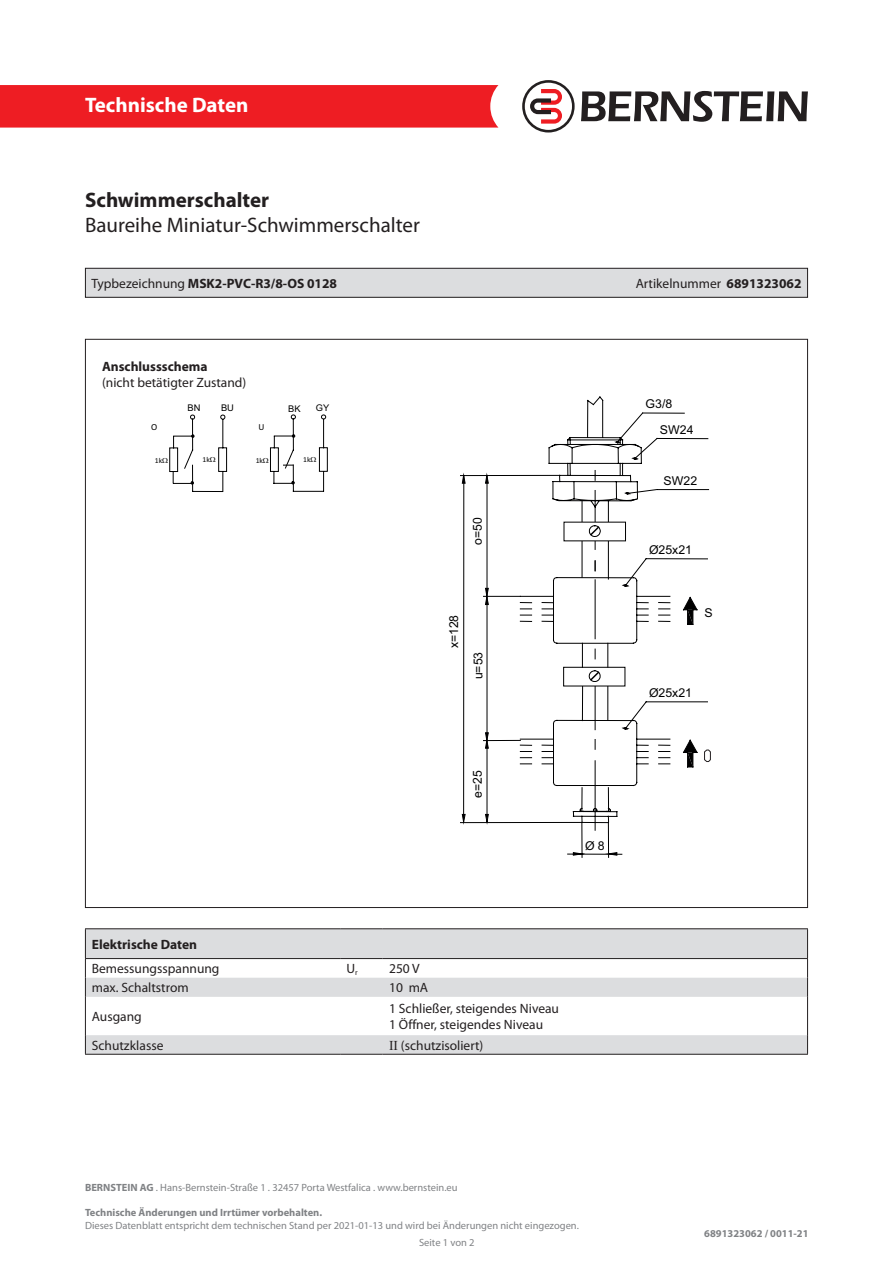
<style>
.page{position:relative;width:893px;height:1263px;background:#fff}
.page>*{position:absolute;margin:0;border:0;box-sizing:border-box;transform-origin:0 0}
.t1{font:21px "Myriad Pro";color:#231f20}
.t2{font:700 21px "Myriad Pro";color:#231f20}
.t3{font:700 21px "Myriad Pro";color:#fff}
.t4{font:13.5px/16.2px "Myriad Pro";color:#231f20}
.t5{font:700 13.5px "Myriad Pro";color:#231f20}
.t6{font:12.3px "Arial";letter-spacing:-.005em;color:#000001}
.t7{font:12.15px "Arial";letter-spacing:-.005em;color:#000001}
.t8{font:10.5px "Myriad Pro";color:#808285}
.t9{font:700 10.5px "Myriad Pro";color:#808285}
.t10{font:9.15px "Arial";letter-spacing:-.005em;color:#000001}
.t11{font:9.15px "Calibri";color:#000001}
.t12{font:7.5px "Calibri";color:#000001}
.s1{font-weight:400}
.s2{font-weight:700}
.s3{font-family:"Times New Roman"}
</style>
<div class="page">
<div style="left:0;top:85px;width:498px;height:43px;background:#ee1d23"></div>
<svg style="left:581px;top:91px;width:227px;height:31px"></svg>
<svg style="left:522px;top:80px;width:53px;height:53px"></svg>
<hr style="left:460px;top:822px;width:122px;height:1px;background:#000001">
<hr style="left:460px;top:475px;width:100px;height:1px;background:#000001">
<hr style="left:463px;top:475px;width:1px;height:341px;background:#000001">
<svg style="left:462px;top:474px;width:3px;height:9px"></svg>
<svg style="left:462px;top:814px;width:3px;height:9px"></svg>
<svg style="left:483px;top:595px;width:139px;height:262px"></svg>
<svg style="left:485px;top:397px;width:226px;height:433px"></svg>
<div style="left:85px;top:268px;width:722px;height:29px;background:#dcdddf"></div>
<div style="left:85px;top:268px;width:723px;height:30px;border:1px solid #231f20"></div>
<div style="left:86px;top:1035px;width:721px;height:19px;background:#dcdddf"></div>
<hr style="left:807px;top:997px;width:1px;height:38px;background:#231f20">
<hr style="left:85px;top:928px;width:255px;height:1px;background:#231f20">
<hr style="left:340px;top:928px;width:43px;height:1px;background:#231f20">
<hr style="left:383px;top:928px;width:425px;height:1px;background:#231f20">
<svg style="left:85px;top:929px;width:723px;height:68px"></svg>
<hr style="left:85px;top:958px;width:255px;height:1px;background:#231f20">
<hr style="left:340px;top:958px;width:43px;height:1px;background:#231f20">
<hr style="left:383px;top:958px;width:425px;height:1px;background:#231f20">
<svg style="left:85px;top:1035px;width:1px;height:19px"></svg>
<svg style="left:807px;top:1035px;width:1px;height:19px"></svg>
<hr style="left:85px;top:1054px;width:255px;height:1px;background:#231f20">
<hr style="left:340px;top:1054px;width:43px;height:1px;background:#231f20">
<hr style="left:383px;top:1054px;width:425px;height:1px;background:#231f20">
<hr style="left:85px;top:997px;width:1px;height:38px;background:#231f20">
<svg style="left:169px;top:415px;width:159px;height:77px"></svg>
<h1 class="t3" style="left:85px;top:91px;width:165px">Technische Daten</h1>
<p class="t2" style="left:85px;top:186px;width:186px">Schwimmerschalter</p>
<p class="t1" style="left:85px;top:212px;width:336px">Baureihe Miniatur-Schwimmerschalter</p>
<p class="t5" style="left:91px;top:274px;width:247px"><span class="s1">Typbezeichnung</span> MSK2-PVC-R3/8-OS 0128</p>
<p class="t4" style="left:636px;top:275px;width:167px">Artikelnummer <span class="s2">6891323062</span></p>
<p class="t4" style="left:102px;top:358px;width:146px"><span class="s2">Anschlussschema<br></span>(nicht betätigter Zustand)</p>
<p class="t10" style="left:188px;top:402px;width:14px">BN</p>
<p class="t10" style="left:221px;top:402px;width:14px">BU</p>
<p class="t10" style="left:288px;top:402px;width:14px">BK</p>
<p class="t11" style="left:151px;top:420px;width:8px">O</p>
<p class="t11" style="left:259px;top:420px;width:7px">U</p>
<p class="t10" style="left:316px;top:402px;width:15px">GY</p>
<p class="t12" style="left:155px;top:455px;width:9px">1k</p>
<p class="t12" style="left:203px;top:454px;width:9px">1k</p>
<p class="t12" style="left:256px;top:455px;width:9px">1k</p>
<p class="t12" style="left:303px;top:454px;width:9px">1k</p>
<p class="t6" style="left:469px;top:545px;width:29px;rotate:-90deg">o=50</p>
<p class="t6" style="left:445px;top:648px;width:35px;rotate:-90deg">x=128</p>
<p class="t6" style="left:470px;top:679px;width:29px;rotate:-90deg">u=53</p>
<p class="t6" style="left:469px;top:798px;width:29px;rotate:-90deg">e=25</p>
<p class="t7" style="left:585px;top:838px;width:21px">Ø 8</p>
<p class="t5" style="left:92px;top:935px;width:107px">Elektrische Daten</p>
<p class="t4" style="left:92px;top:960px;width:129px">Bemessungsspannung</p>
<p class="t4" style="left:347px;top:960px;width:13px">U<sub>r</sub></p>
<p class="t4" style="left:389px;top:960px;width:32px">250 V</p>
<p class="t4" style="left:92px;top:979px;width:98px">max. Schaltstrom</p>
<p class="t4" style="left:389px;top:979px;width:41px">10 mA</p>
<p class="t4" style="left:92px;top:1008px;width:51px">Ausgang</p>
<p class="t4" style="left:389px;top:1000px;width:171px">1 Schließer, steigendes Niveau<br>1 Öffner, steigendes Niveau</p>
<p class="t4" style="left:92px;top:1037px;width:73px">Schutzklasse</p>
<p class="t4" style="left:389px;top:1037px;width:96px"><span class="s3">II</span> (schutzisoliert)</p>
<p class="t7" style="left:646px;top:396px;width:28px">G3/8</p>
<p class="t7" style="left:660px;top:421px;width:35px">SW24</p>
<p class="t7" style="left:664px;top:472px;width:35px">SW22</p>
<p class="t7" style="left:649px;top:542px;width:45px">Ø25x21</p>
<p class="t7" style="left:704px;top:604px;width:10px">S</p>
<p class="t7" style="left:649px;top:685px;width:45px">Ø25x21</p>
<p class="t8" style="left:85px;top:1181px;width:374px"><span class="s2">BERNSTEIN AG</span> . Hans-Bernstein-Straße 1 . 32457 Porta Westfalica . www.bernstein.eu</p>
<p class="t9" style="left:85px;top:1206px;width:239px">Technische Änderungen und Irrtümer vorbehalten.</p>
<p class="t8" style="left:85px;top:1219px;width:495px">Dieses Datenblatt entspricht dem technischen Stand per 2021-01-13 und wird bei Änderungen nicht eingezogen.</p>
<p class="t8" style="left:419px;top:1236px;width:57px">Seite 1 von 2</p>
<p class="t9" style="left:704px;top:1227px;width:106px">6891323062 / 0011-21</p>
</div>
